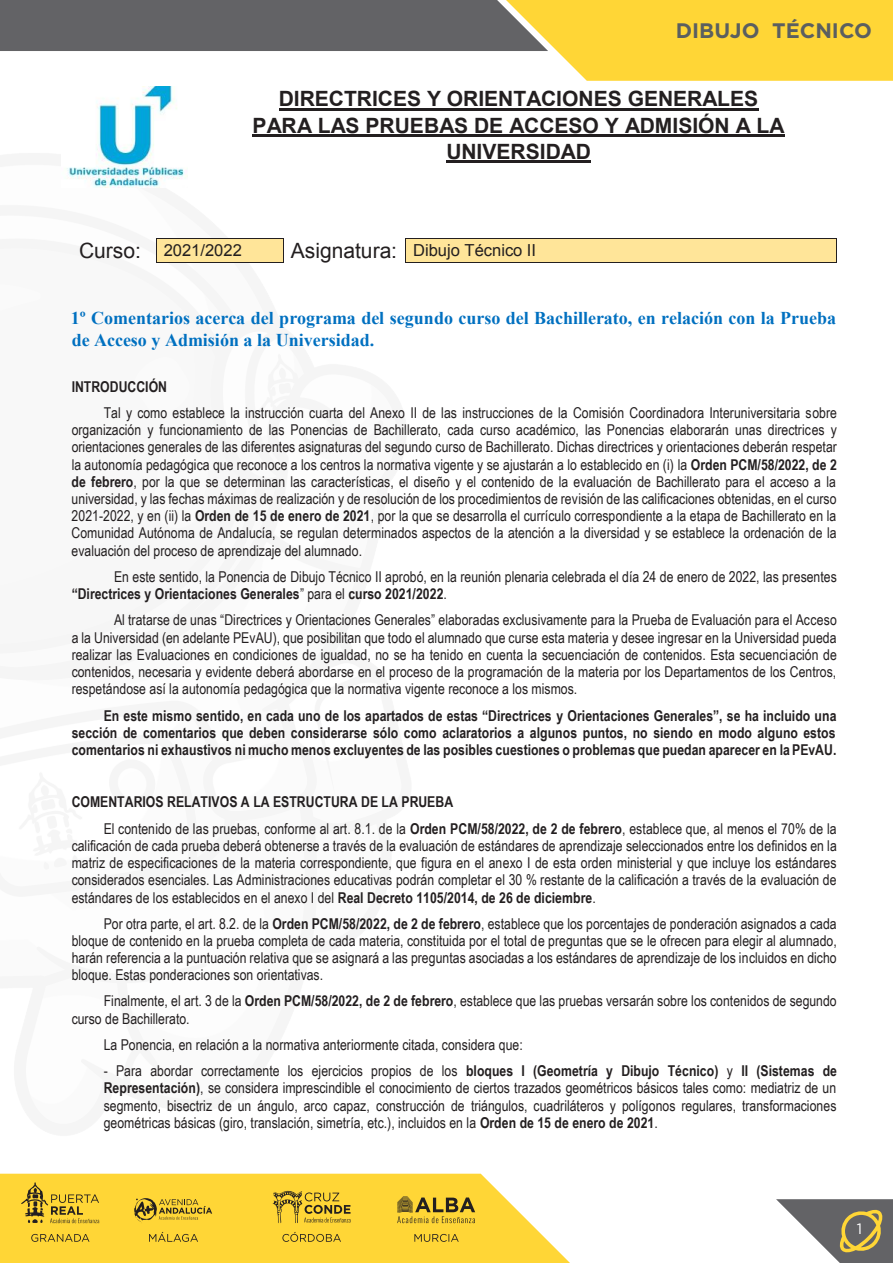
<style>
.page{position:relative;width:893px;height:1263px;background:#fff}
.page>*{position:absolute;margin:0;border:0;box-sizing:border-box;transform-origin:0 0}
.t1{font:700 21px/26.1px "Arial";color:#231f20;text-align:center}
.t2{font:700 21px "Gotham";color:#5b5f60}
.t3{font:700 18px/22.4px "Times New Roman";color:#0070c0}
.t4{font:16.5px "Arial";color:#231f20}
.t5{font:15px/17.2px "Arial Narrow";color:#231f20;text-align:justify}
.t6{font:700 15px/17.2px "Arial Narrow";color:#231f20;text-align:justify}
.t7{font:15px "Gotham";color:#fff}
.s1{font-size:21px}
.s2{font-weight:700}
</style>
<div class="page">
<svg style="left:0;top:1174px;width:570px;height:89px;background:#fed94a"></svg>
<svg style="left:0;top:0;width:893px;height:81px"></svg>
<svg style="left:31px;top:1234px;width:58px;height:8px"></svg>
<svg style="left:282px;top:1232px;width:59px;height:10px"></svg>
<svg style="left:149px;top:1232px;width:49px;height:10px"></svg>
<svg style="left:414px;top:1234px;width:45px;height:8px"></svg>
<svg style="left:21px;top:1182px;width:78px;height:41px;background:#d4b231"></svg>
<svg style="left:397px;top:1196px;width:78px;height:27px;background:#bb9e2f"></svg>
<svg style="left:134px;top:1198px;width:78px;height:26px;background:#cdac30"></svg>
<svg style="left:273px;top:1191px;width:77px;height:32px;background:#caaa30"></svg>
<svg style="left:776px;top:1199px;width:117px;height:64px"></svg>
<hr style="left:279px;top:109px;width:480px;height:2px;background:#231f20">
<hr style="left:253px;top:135px;width:532px;height:2px;background:#231f20">
<hr style="left:446px;top:161px;width:145px;height:2px;background:#231f20">
<div style="left:157px;top:238px;width:126px;height:25px;background:#ffe599"></div>
<div style="left:406px;top:238px;width:430px;height:25px;background:#ffe599"></div>
<hr style="left:157px;top:238px;width:126px;height:1px;background:#231f20">
<hr style="left:406px;top:238px;width:430px;height:1px;background:#231f20">
<svg style="left:156px;top:238px;width:1px;height:25px"></svg>
<hr style="left:157px;top:263px;width:126px;height:1px;background:#231f20">
<svg style="left:283px;top:238px;width:1px;height:25px"></svg>
<svg style="left:405px;top:238px;width:1px;height:25px"></svg>
<hr style="left:406px;top:263px;width:430px;height:1px;background:#231f20">
<svg style="left:836px;top:238px;width:1px;height:25px"></svg>
<img style="left:67px;top:87px;width:120px;height:101px">
<h1 class="t2" style="left:676px;top:17px;width:198px">DIBUJO TÉCNICO</h1>
<p class="t1" style="left:253px;top:86px;width:534px">DIRECTRICES Y ORIENTACIONES GENERALES<br>PARA LAS PRUEBAS DE ACCESO Y ADMISIÓN A LA<br>UNIVERSIDAD</p>
<p class="t4" style="left:79px;top:239px;width:164px"><span class="s1">Curso:</span> 2021/2022</p>
<p class="t4" style="left:291px;top:239px;width:247px"><span class="s1">Asignatura:</span> Dibujo Técnico II</p>
<p class="t3" style="left:71px;top:306px;width:767px">1º Comentarios acerca del programa del segundo curso del Bachillerato, en relación con la Prueba de Acceso y Admisión a la Universidad.</p>
<p class="t5" style="left:104px;top:373px;width:735px;line-height:26.2px;text-indent:-32px"><span class="s2">INTRODUCCIÓN<br></span>Tal y como establece la instrucción cuarta del Anexo II de las instrucciones de la Comisión Coordinadora Interuniversitaria sobre</p>
<p class="t5" style="left:72px;top:421px;width:767px">organización y funcionamiento de las Ponencias de Bachillerato, cada curso académico, las Ponencias elaborarán unas directrices y orientaciones generales de las diferentes asignaturas del segundo curso de Bachillerato. Dichas directrices y orientaciones deberán respetar la autonomía pedagógica que reconoce a los centros la normativa vigente y se ajustarán a lo establecido en (i) la <span class="s2">Orden PCM/58/2022, de 2 de febrero</span>, por la que se determinan las características, el diseño y el contenido de la evaluación de Bachillerato para el acceso a la universidad, y las fechas máximas de realización y de resolución de los procedimientos de revisión de las calificaciones obtenidas, en el curso 2021-2022, y en (ii) la <span class="s2">Orden de 15 de enero de 2021</span>, por la que se desarrolla el currículo correspondiente a la etapa de Bachillerato en la Comunidad Autónoma de Andalucía, se regulan determinados aspectos de la atención a la diversidad y se establece la ordenación de la evaluación del proceso de aprendizaje del alumnado.</p>
<p class="t5" style="left:72px;top:567px;width:767px;text-indent:43px">En este sentido, la Ponencia de Dibujo Técnico II aprobó, en la reunión plenaria celebrada el día 24 de enero de 2022, las presentes <span class="s2">“Directrices y Orientaciones Generales</span>” para el <span class="s2">curso 2021/2022</span>.</p>
<p class="t5" style="left:72px;top:611px;width:767px;text-indent:43px">Al tratarse de unas “Directrices y Orientaciones Generales” elaboradas exclusivamente para la Prueba de Evaluación para el Acceso a la Universidad (en adelante PEvAU), que posibilitan que todo el alumnado que curse esta materia y desee ingresar en la Universidad pueda realizar las Evaluaciones en condiciones de igualdad, no se ha tenido en cuenta la secuenciación de contenidos. Esta secuenciación de contenidos, necesaria y evidente deberá abordarse en el proceso de la programación de la materia por los Departamentos de los Centros, respetándose así la autonomía pedagógica que la normativa vigente reconoce a los mismos.</p>
<p class="t6" style="left:72px;top:706px;width:766px;text-indent:32px">En este mismo sentido, en cada uno de los apartados de estas “Directrices y Orientaciones Generales”, se ha incluido una sección de comentarios que deben considerarse sólo como aclaratorios a algunos puntos, no siendo en modo alguno estos comentarios ni exhaustivos ni mucho menos excluyentes de las posibles cuestiones o problemas que puedan aparecer en la PEvAU.</p>
<p class="t5" style="left:104px;top:788px;width:734px;line-height:26.2px;text-indent:-32px"><span class="s2">COMENTARIOS RELATIVOS A LA ESTRUCTURA DE LA PRUEBA<br></span>El contenido de las pruebas, conforme al art. 8.1. de la <span class="s2">Orden PCM/58/2022, de 2 de febrero</span>, establece que, al menos el 70% de la</p>
<p class="t5" style="left:72px;top:836px;width:767px">calificación de cada prueba deberá obtenerse a través de la evaluación de estándares de aprendizaje seleccionados entre los definidos en la matriz de especificaciones de la materia correspondiente, que figura en el anexo I de esta orden ministerial y que incluye los estándares considerados esenciales. Las Administraciones educativas podrán completar el 30 % restante de la calificación a través de la evaluación de estándares de los establecidos en el anexo I del <span class="s2">Real Decreto 1105/2014, de 26 de diciembre</span>.</p>
<p class="t5" style="left:72px;top:914px;width:767px;text-indent:32px">Por otra parte, el art. 8.2. de la <span class="s2">Orden PCM/58/2022, de 2 de febrero</span>, establece que los porcentajes de ponderación asignados a cada bloque de contenido en la prueba completa de cada materia, constituida por el total de preguntas que se le ofrecen para elegir al alumnado, harán referencia a la puntuación relativa que se asignará a las preguntas asociadas a los estándares de aprendizaje de los incluidos en dicho bloque. Estas ponderaciones son orientativas.</p>
<p class="t5" style="left:72px;top:992px;width:767px;text-indent:32px">Finalmente, el art. 3 de la <span class="s2">Orden PCM/58/2022, de 2 de febrero</span>, establece que las pruebas versarán sobre los contenidos de segundo curso de Bachillerato.</p>
<p class="t5" style="left:104px;top:1035px;width:420px">La Ponencia, en relación a la normativa anteriormente citada, considera que:</p>
<p class="t5" style="left:104px;top:1062px;width:735px">- Para abordar correctamente los ejercicios propios de los <span class="s2">bloques I (Geometría y Dibujo Técnico)</span> y <span class="s2">II (Sistemas de Representación)</span>, se considera imprescindible el conocimiento de ciertos trazados geométricos básicos tales como: mediatriz de un segmento, bisectriz de un ángulo, arco capaz, construcción de triángulos, cuadriláteros y polígonos regulares, transformaciones geométricas básicas (giro, translación, simetría, etc.), incluidos en la <span class="s2">Orden de 15 de enero de 2021</span>.</p>
<p class="t7" style="left:857px;top:1218px;width:7px">1</p>
</div>
